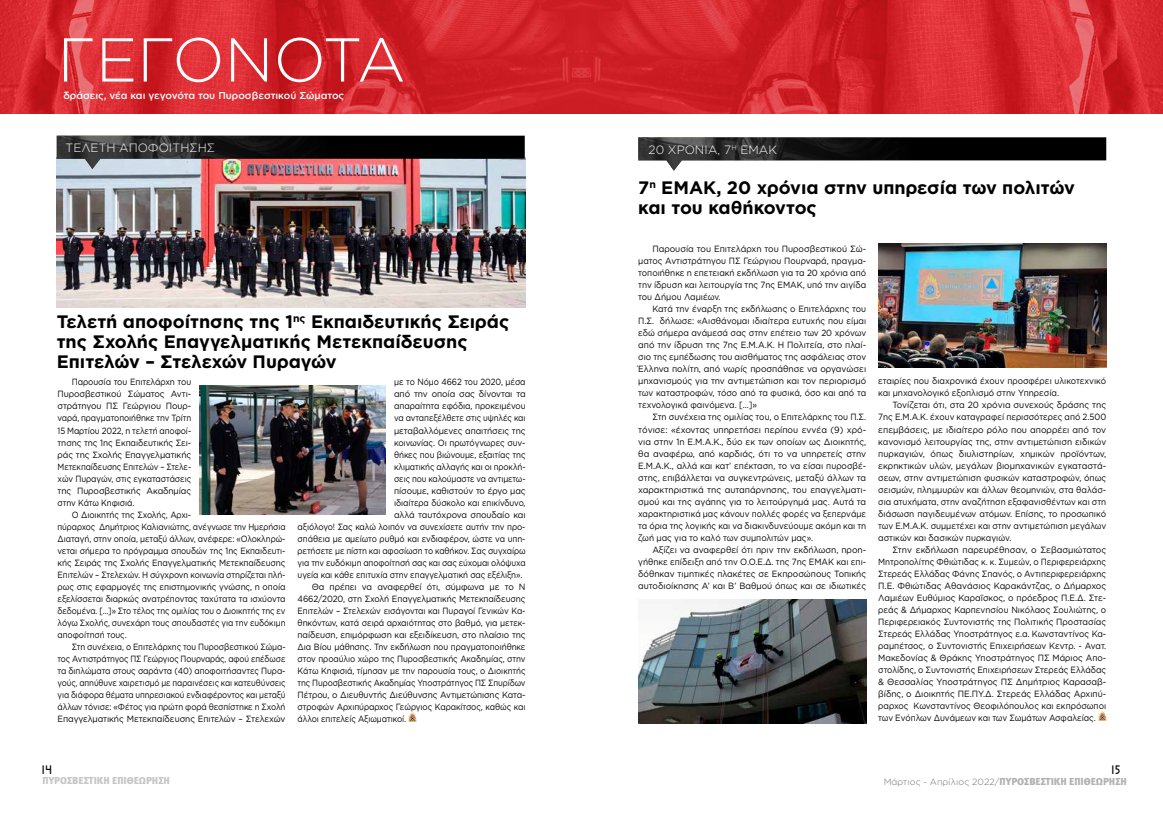
<style>
.page{position:relative;width:1163px;height:823px;background:#fff}
.page>*{position:absolute;margin:0;border:0;box-sizing:border-box;transform-origin:0 0}
.t1{font:300 61.7px "Gotham Greek";color:#fff}
.t2{font:700 18px/20px "Gotham Greek";color:#000}
.t3{font:300 12px "Gotham Greek";color:#fff}
.t4{font:500 10px "Gotham Greek";letter-spacing:-.005em;color:#fff}
.t5{font:10px "Meta Black Greek Caps";color:#b3b2b2}
.t6{font:10px "Meta Black Greek Caps";color:#c6c6c6}
.t7{font:10px "Star Avenue";color:#000}
.t8{font:9px/12px "Gotham Greek";letter-spacing:-.01em;color:#000;text-align:justify;scale:.95 1}
.t9{font:9px/12px "Gotham Greek";letter-spacing:-.01em;color:#000;text-align:justify;scale:.92 1}
.t10{font:9px/12px "Gotham Greek";letter-spacing:-.01em;color:#000;scale:.9 1}
.t11{font:9px/12px "Gotham Greek";letter-spacing:-.01em;color:#000;text-align:justify;scale:.88 1}
.t12{font:9px/12px "Gotham Greek";letter-spacing:-.01em;color:#000;text-align:justify;scale:.94 1}
.t13{font:9px/12px "Gotham Greek";letter-spacing:-.01em;color:#000;text-align:justify;scale:.91 1}
.t14{font:9px "Gotham Greek";letter-spacing:-.01em;color:#000;scale:.89 1}
.t15{font:9px "Gotham Greek";letter-spacing:-.01em;color:#000;scale:.93 1}
.s1{font-family:"Gotham Greek";font-weight:300;font-size:9px;color:#706f6f}
</style>
<div class="page">
<img style="left:57px;top:157px;width:468px;height:150px">
<img style="left:0;top:0;width:581px;height:113px">
<svg style="left:367px;top:136px;width:157px;height:33px;background:#41383b"></svg>
<img style="left:57px;top:136px;width:310px;height:33px">
<img style="left:200px;top:385px;width:185px;height:129px">
<svg style="left:1098px;top:711px;width:8px;height:9px"></svg>
<svg style="left:948px;top:137px;width:158px;height:24px;background:#090909"></svg>
<img style="left:638px;top:137px;width:310px;height:34px">
<svg style="left:581px;top:0;width:581px;height:113px;background:#d5272e"></svg>
<img style="left:638px;top:599px;width:227px;height:123px">
<img style="left:878px;top:243px;width:228px;height:124px">
<svg style="left:408px;top:712px;width:8px;height:9px"></svg>
<h1 class="t1" style="left:58px;top:26px;width:349px">ΓΕΓΟΝΟΤΑ</h1>
<p class="t4" style="left:63px;top:89px;width:282px">δράσεις, νέα και γεγονότα του Πυροσβεστικού Σώματος</p>
<h3 class="t3" style="left:66px;top:141px;width:151px">ΤΕΛΕΤΗ ΑΠΟΦΟΙΤΗΣΗΣ</h3>
<h2 class="t2" style="left:57px;top:311px;width:454px">Τελετή αποφοίτησης της 1<sup>ης</sup> Εκπαιδευτικής Σειράς της Σχολής Επαγγελματικής Μετεκπαίδευσης<br>Επιτελών – Στελεχών Πυραγών</h2>
<p class="t13" style="left:58px;top:376px;width:148px;text-indent:14px">Παρουσία του Επιτελάρχη του Πυροσβεστικού Σώματος Αντι&shy;στράτηγου ΠΣ Γεώργιου Πουρ&shy;ναρά, πραγματοποιήθηκε την Τρίτη 15 Μαρτίου 2022, η τελετή αποφοί&shy;τησης της 1ης Εκπαιδευτικής Σει&shy;ράς της Σχολής Επαγγελματικής Μετεκπαίδευσης Επιτελών – Στελε&shy;χών Πυραγών, στις εγκαταστάσεις της Πυροσβεστικής Ακαδημίας στην Κάτω Κηφισιά.</p>
<p class="t10" style="left:58px;top:508px;width:255px;text-indent:14px">Ο Διοικητής της Σχολής, Αρχι-<br>πύραρχος Δημήτριος Καλιανιώτης, ανέγνωσε την Ημερήσια Διαταγή, στην οποία, μεταξύ άλλων, ανέφερε: «Ολοκληρώ&shy;νεται σήμερα το πρόγραμμα σπουδών της 1ης Εκπαιδευτι&shy;κής Σειράς της Σχολής Επαγγελματικής Μετεκπαίδευσης Επιτελών – Στελεχών. Η σύγχρονη κοινωνία στηρίζεται πλή&shy;ρως στις εφαρμογές της επιστημονικής γνώσης, η οποία εξελίσσεται διαρκώς ανατρέποντας ταχύτατα τα ισχύοντα δεδομένα. [...]» Στο τέλος της ομιλίας του ο Διοικητής της εν λόγω Σχολής, συνεχάρη τους σπουδαστές για την ευδόκιμη αποφοίτησή τους.</p>
<p class="t11" style="left:58px;top:640px;width:260px;text-indent:14px">Στη συνέχεια, ο Επιτελάρχης του Πυροσβεστικού Σώμα&shy;τος Αντιστράτηγος ΠΣ Γεώργιος Πουρναράς, αφού επέδωσε τα διπλώματα στους σαράντα (40) αποφοιτήσαντες Πυρα&shy;γούς, απηύθυνε χαιρετισμό με παραινέσεις και κατευθύνσεις για διάφορα θέματα υπηρεσιακού ενδιαφέροντος και μεταξύ άλλων τόνισε: «Φέτος για πρώτη φορά θεσπίστηκε η Σχολή Επαγγελματικής Μετεκπαίδευσης Επιτελών – Στελεχών</p>
<p class="t14" style="left:394px;top:377px;width:149px">με το Νόμο 4662 του 2020, μέσα</p>
<p class="t12" style="left:394px;top:388px;width:141px">από την οποία σας δίνονται τα</p>
<p class="t13" style="left:394px;top:400px;width:146px">απαραίτητα εφόδια, προκειμένου</p>
<p class="t14" style="left:394px;top:413px;width:149px">να ανταπεξέλθετε στις υψηλές και</p>
<p class="t15" style="left:394px;top:425px;width:143px">μεταβαλλόμενες απαιτήσεις της</p>
<p class="t13" style="left:394px;top:436px;width:146px">κοινωνίας. Οι πρωτόγνωρες συν-</p>
<p class="t14" style="left:394px;top:449px;width:149px">θήκες που βιώνουμε, εξαιτίας της</p>
<p class="t11" style="left:394px;top:460px;width:151px">κλιματικής αλλαγής και οι προκλή-</p>
<p class="t11" style="left:394px;top:472px;width:151px">σεις που καλούμαστε να αντιμετω-</p>
<p class="t15" style="left:394px;top:485px;width:143px">πίσουμε, καθιστούν το έργο μας</p>
<p class="t14" style="left:394px;top:497px;width:149px">ιδιαίτερα δύσκολο και επικίνδυνο,</p>
<p class="t12" style="left:394px;top:508px;width:141px">αλλά ταυτόχρονα σπουδαίο και</p>
<p class="t14" style="left:297px;top:521px;width:258px">αξιόλογο! Σας καλώ λοιπόν να συνεχίσετε αυτήν την προ-</p>
<p class="t10" style="left:297px;top:532px;width:255px">σπάθεια με αμείωτο ρυθμό και ενδιαφέρον, ώστε να υπη-</p>
<p class="t14" style="left:297px;top:545px;width:258px">ρετήσετε με πίστη και αφοσίωση το καθήκον. Σας συγχαίρω</p>
<p class="t11" style="left:297px;top:556px;width:260px">για την ευδόκιμη αποφοίτησή σας και σας εύχομαι ολόψυχα</p>
<p class="t14" style="left:297px;top:569px;width:254px">υγεία και κάθε επιτυχία στην επαγγελματική σας εξέλιξη».</p>
<p class="t12" style="left:312px;top:580px;width:229px">Θα πρέπει να αναφερθεί ότι, σύμφωνα με το Ν</p>
<p class="t13" style="left:297px;top:592px;width:252px">4662/2020, στη Σχολή Επαγγελματικής Μετεκπαίδευσης</p>
<p class="t10" style="left:297px;top:604px;width:255px">Επιτελών – Στελεχών εισάγονται και Πυραγοί Γενικών Κα-</p>
<p class="t10" style="left:297px;top:616px;width:255px">θηκόντων, κατά σειρά αρχαιότητας στο βαθμό, για μετεκ-</p>
<p class="t15" style="left:297px;top:629px;width:247px">παίδευση, επιμόρφωση και εξειδίκευση, στο πλαίσιο της</p>
<p class="t10" style="left:297px;top:640px;width:255px">Δια Βίου μάθησης. Την εκδήλωση που πραγματοποιήθηκε</p>
<p class="t14" style="left:297px;top:653px;width:258px">στον προαύλιο χώρο της Πυροσβεστικής Ακαδημίας, στην</p>
<p class="t14" style="left:297px;top:665px;width:258px">Κάτω Κηφισιά, τίμησαν με την παρουσία τους, ο Διοικητής</p>
<p class="t11" style="left:297px;top:676px;width:260px">της Πυροσβεστικής Ακαδημίας Υποστράτηγος ΠΣ Σπυρίδων</p>
<p class="t9" style="left:297px;top:688px;width:249px">Πέτρου, ο Διευθυντής Διεύθυνσης Αντιμετώπισης Κατα-</p>
<p class="t10" style="left:297px;top:700px;width:255px">στροφών Αρχιπύραρχος Γεώργιος Καρακίτσος, καθώς και</p>
<p class="t14" style="left:297px;top:713px;width:123px">άλλοι επιτελείς Αξιωματικοί.</p>
<p class="t7" style="left:43px;top:763px;width:10px">14</p>
<h3 class="t3" style="left:648px;top:143px;width:130px">20 ΧΡΟΝΙΑ, 7<sup>Η</sup> ΕΜΑΚ</h3>
<h2 class="t2" style="left:638px;top:177px;width:438px">7<sup>η</sup> ΕΜΑΚ, 20 χρόνια στην υπηρεσία των πολιτών και του καθήκοντος</h2>
<p class="t12" style="left:638px;top:243px;width:244px;text-indent:14px">Παρουσία του Επιτελάρχη του Πυροσβεστικού Σώ&shy;ματος Αντιστράτηγου ΠΣ Γεώργιου Πουρναρά, πραγμα&shy;τοποιήθηκε η επετειακή εκδήλωση για τα 20 χρόνια από την ίδρυση και λειτουργία της 7ης ΕΜΑΚ, υπό την αιγίδα του Δήμου Λαμιέων.</p>
<p class="t9" style="left:638px;top:303px;width:249px;text-indent:14px">Κατά την έναρξη της εκδήλωσης ο Επιτελάρχης του Π.Σ. δήλωσε: «Αισθάνομαι ιδιαίτερα ευτυχής που είμαι εδώ σήμερα ανάμεσά σας στην επέτειο των 20 χρόνων από την ίδρυση της 7ης Ε.Μ.Α.Κ. Η Πολιτεία, στο πλαί&shy;σιο της εμπέδωσης του αισθήματος της ασφάλειας στον Έλληνα πολίτη, από νωρίς προσπάθησε να οργανώσει μηχανισμούς για την αντιμετώπιση και τον περιορισμό των καταστροφών, τόσο από τα φυσικά, όσο και από τα τεχνολογικά φαινόμενα. […]»</p>
<p class="t9" style="left:638px;top:411px;width:249px;text-indent:14px">Στη συνέχεια της ομιλίας του, ο Επιτελάρχης του Π.Σ. τόνισε: «έχοντας υπηρετήσει περίπου εννέα (9) χρό&shy;νια στην 1η Ε.Μ.Α.Κ., δύο εκ των οποίων ως Διοικητής, θα αναφέρω, από καρδιάς, ότι το να υπηρετείς στην Ε.Μ.Α.Κ., αλλά και κατ’ επέκταση, το να είσαι πυροσβέ&shy;στης, επιβάλλεται να συγκεντρώνεις, μεταξύ άλλων τα χαρακτηριστικά της αυταπάρνησης, του επαγγελματι&shy;σμού και της αγάπης για το λειτούργημά μας. Αυτά τα χαρακτηριστικά μας κάνουν πολλές φορές να ξεπερνάμε τα όρια της λογικής και να διακινδυνεύουμε ακόμη και τη ζωή μας για το καλό των συμπολιτών μας».</p>
<p class="t12" style="left:638px;top:543px;width:244px;text-indent:14px">Αξίζει να αναφερθεί ότι πριν την εκδήλωση, προη&shy;γήθηκε επίδειξη από την Ο.Ο.Ε.Δ. της 7ης ΕΜΑΚ και επι&shy;δόθηκαν τιμητικές πλακέτες σε Εκπροσώπους Τοπικής αυτοδιοίκησης Α’ και Β’ Βαθμού όπως και σε ιδιωτικές</p>
<p class="t9" style="left:878px;top:375px;width:249px">εταιρίες που διαχρονικά έχουν προσφέρει υλικοτεχνικό και μηχανολογικό εξοπλισμό στην Υπηρεσία.</p>
<p class="t8" style="left:878px;top:399px;width:241px;text-indent:14px">Τονίζεται ότι, στα 20 χρόνια συνεχούς δράσης της 7ης Ε.Μ.Α.Κ. έχουν καταγραφεί περισσότερες από 2.500 επεμβάσεις, με ιδιαίτερο ρόλο που απορρέει από τον κανονισμό λειτουργίας της, στην αντιμετώπιση ειδικών πυρκαγιών, όπως διυλιστηρίων, χημικών προϊόντων, εκρηκτικών υλών, μεγάλων βιομηχανικών εγκαταστά&shy;σεων, στην αντιμετώπιση φυσικών καταστροφών, όπως σεισμών, πλημμυρών και άλλων θεομηνιών, στα θαλάσ&shy;σια ατυχήματα, στην αναζήτηση εξαφανισθέντων και στη διάσωση παγιδευμένων ατόμων. Επίσης, το προσωπικό των Ε.Μ.Α.Κ. συμμετέχει και στην αντιμετώπιση μεγάλων αστικών και δασικών πυρκαγιών.</p>
<p class="t8" style="left:878px;top:543px;width:241px;text-indent:14px">Στην εκδήλωση παρευρέθησαν, ο Σεβασμιώτατος Μητροπολίτης Φθιώτιδας κ. κ. Συμεών, ο Περιφερειάρχης Στερεάς Ελλάδας Φάνης Σπανός, ο Αντιπεριφερειάρχης Π.Ε. Φθιώτιδας Αθανάσιος Καρακάντζας, ο Δήμαρχος Λαμιέων Ευθύμιος Καραΐσκος, ο πρόεδρος Π.Ε.Δ. Στε&shy;ρεάς &amp; Δήμαρχος Καρπενησίου Νικόλαος Σουλιώτης, ο Περιφερειακός Συντονιστής της Πολιτικής Προστασίας Στερεάς Ελλάδας Υποστράτηγος ε.α. Κωνσταντίνος Κα&shy;ραμπέτσος, ο Συντονιστής Επιχειρήσεων Κεντρ. - Ανατ.<br>Μακεδονίας &amp; Θράκης Υποστράτηγος ΠΣ Μάριος Απο&shy;στολίδης, ο Συντονιστής Επιχειρήσεων Στερεάς Ελλάδας &amp; Θεσσαλίας Υποστράτηγος ΠΣ Δημήτριος Καρασαβ&shy;βίδης, ο Διοικητής ΠΕ.ΠΥ.Δ. Στερεάς Ελλάδας Αρχιπύ&shy;ραρχος Κωνσταντίνος Θεοφιλόπουλος και εκπρόσωποι των Ενόπλων Δυνάμεων και των Σωμάτων Ασφαλείας.</p>
<p class="t7" style="left:1111px;top:763px;width:9px">15</p>
<p class="t6" style="left:43px;top:774px;width:129px">ΠΥΡΟΣΒΕΣΤΙΚΗ ΕΠΙΘΕΩΡΗΣΗ</p>
<p class="t5" style="left:883px;top:775px;width:245px"><span class="s1">Μάρτιος - Απρίλιος 2022/</span>ΠΥΡΟΣΒΕΣΤΙΚΗ ΕΠΙΘΕΩΡΗΣΗ</p>
</div>
